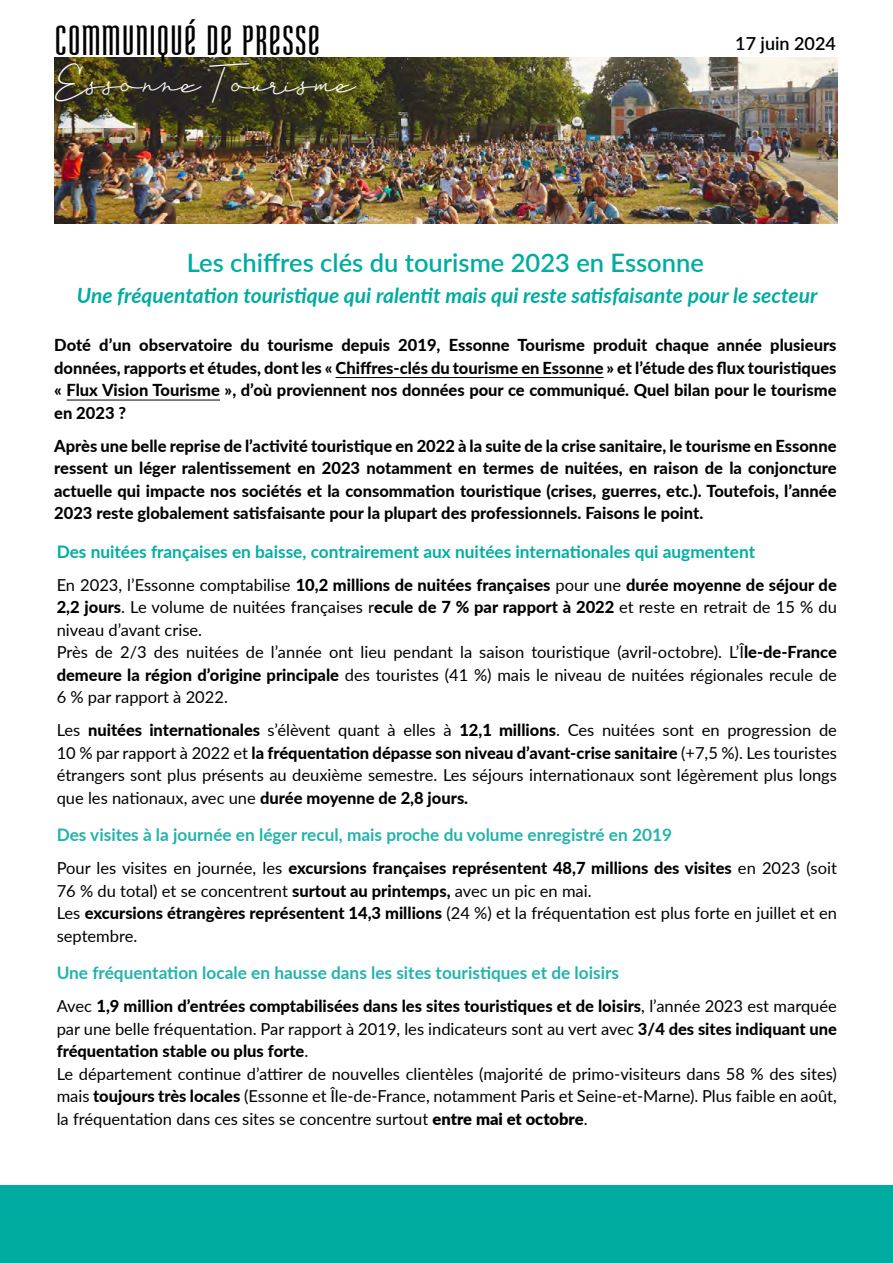
<style>
.page{position:relative;width:893px;height:1263px;background:#fff}
.page>*{position:absolute;margin:0;border:0;box-sizing:border-box;transform-origin:0 0}
.t1{font:45px "Ballet Mechanique W01";color:#000}
.t2{font:42px "Clauques Script";color:#fff}
.t3{font:600 25.5px "Lato";color:#00aca0}
.t4{font:italic 700 21px "Lato";color:#00aba0}
.t5{font:600 18px "Lato";color:#000}
.t6{font:700 17.25px "Lato";color:#23b3aa}
.t7{font:700 17.25px "Lato";color:#00aea2}
.t8{font:16.5px/22.5px "Lato";color:#000}
.t9{font:800 16.5px/22.5px "Lato";color:#030304;text-align:justify}
.s1{font-weight:800}
.s2{font-weight:900}
</style>
<div class="page">
<div style="left:0;top:1185px;width:893px;height:78px;background:#00aba0"></div>
<hr style="left:336px;top:377px;width:268px;height:1px;background:#030304">
<hr style="left:67px;top:400px;width:153px;height:1px;background:#030304">
<img style="left:54px;top:57px;width:784px;height:166px">
<h1 class="t1" style="left:54px;top:18px;width:268px">COMMUNIQUÉ DE PRESSE</h1>
<h2 class="t2" style="left:55px;top:59px;width:300px">Essonne Tourisme</h2>
<p class="t5" style="left:735px;top:30px;width:102px">17 juin 2024</p>
<h3 class="t3" style="left:187px;top:245px;width:519px">Les chiffres clés du tourisme 2023 en Essonne</h3>
<p class="t4" style="left:77px;top:280px;width:742px">Une fréquentation touristique qui ralentit mais qui reste satisfaisante pour le secteur</p>
<p class="t9" style="left:54px;top:333px;width:784px">Doté d’un observatoire du tourisme depuis 2019, Essonne Tourisme produit chaque année plusieurs données, rapports et études, dont les « Chiffres-clés du tourisme en Essonne » et l’étude des flux touristiques « Flux Vision Tourisme », d’où proviennent nos données pour ce communiqué. Quel bilan pour le tourisme en 2023 ?</p>
<p class="t9" style="left:54px;top:434px;width:784px">Après une belle reprise de l’activité touristique en 2022 à la suite de la crise sanitaire, le tourisme en Essonne ressent un léger ralentissement en 2023 notamment en termes de nuitées, en raison de la conjoncture actuelle qui impacte nos sociétés et la consommation touristique (crises, guerres, etc.). Toutefois, l’année 2023 reste globalement satisfaisante pour la plupart des professionnels. Faisons le point.</p>
<p class="t7" style="left:57px;top:539px;width:700px">Des nuitées françaises en baisse, contrairement aux nuitées internationales qui augmentent</p>
<p class="t8" style="left:57px;top:573px;width:782px">En 2023, l’Essonne comptabilise <span class="s1">10,2 millions de nuitées françaises</span> pour une <span class="s1">durée moyenne de séjour de 2,2 jours</span>. Le volume de nuitées françaises r<span class="s1">ecule de 7 % par rapport à 2022</span> et reste en retrait de 15 % du niveau d’avant crise.<br>Près de 2/3 des nuitées de l’année ont lieu pendant la saison touristique (avril-octobre). L’Î<span class="s1">le-de-France demeure la région d’origine principale</span> des touristes (41 %) mais le niveau de nuitées régionales recule de 6 % par rapport à 2022.</p>
<p class="t8" style="left:57px;top:718px;width:782px;text-align:justify">Les <span class="s1">nuitées internationales</span> s’élèvent quant à elles à <span class="s1">12,1 millions</span>. Ces nuitées sont en progression de 10 % par rapport à 2022 et <span class="s1">la fréquentation dépasse son niveau d’avant-crise sanitaire</span> (+7,5 %). Les touristes étrangers sont plus présents au deuxième semestre. Les séjours internationaux sont légèrement plus longs que les nationaux, avec une <span class="s1">durée moyenne de 2,8 jours.</span></p>
<p class="t6" style="left:57px;top:822px;width:617px">Des visites à la journée en léger recul, mais proche du volume enregistré en 2019</p>
<p class="t8" style="left:57px;top:856px;width:782px">Pour les visites en journée, les <span class="s1">excursions françaises représentent 48,7 millions des visites</span> en 2023 (soit 76 % du total) et se concentrent <span class="s1">surtout au printemps,</span> avec un pic en mai.<br>Les <span class="s1">excursions étrangères représentent 14,3 millions</span> (24 %) et la fréquentation est plus forte en juillet et en septembre.</p>
<p class="t6" style="left:57px;top:960px;width:564px">Une fréquentation locale en hausse dans les sites touristiques et de loisirs</p>
<p class="t8" style="left:57px;top:994px;width:782px">Avec <span class="s1">1,9 million d’entrées comptabilisées dans les sites touristiques et de loisirs</span>, l’année 2023 est marquée par une belle fréquentation. Par rapport à 2019, les indicateurs sont au vert avec <span class="s1">3/4 des sites indiquant une fréquentation stable ou plus forte</span>.<br>Le département continue d’attirer de nouvelles clientèles (majorité de primo-visiteurs dans 58 % des sites) mais <span class="s1">toujours très locales</span> (Essonne et Île-de-France, notamment Paris et Seine-et-Marne). Plus faible en août, la fréquentation dans ces sites se concentre surtout <span class="s2">entre mai et octobre</span>.</p>
</div>
